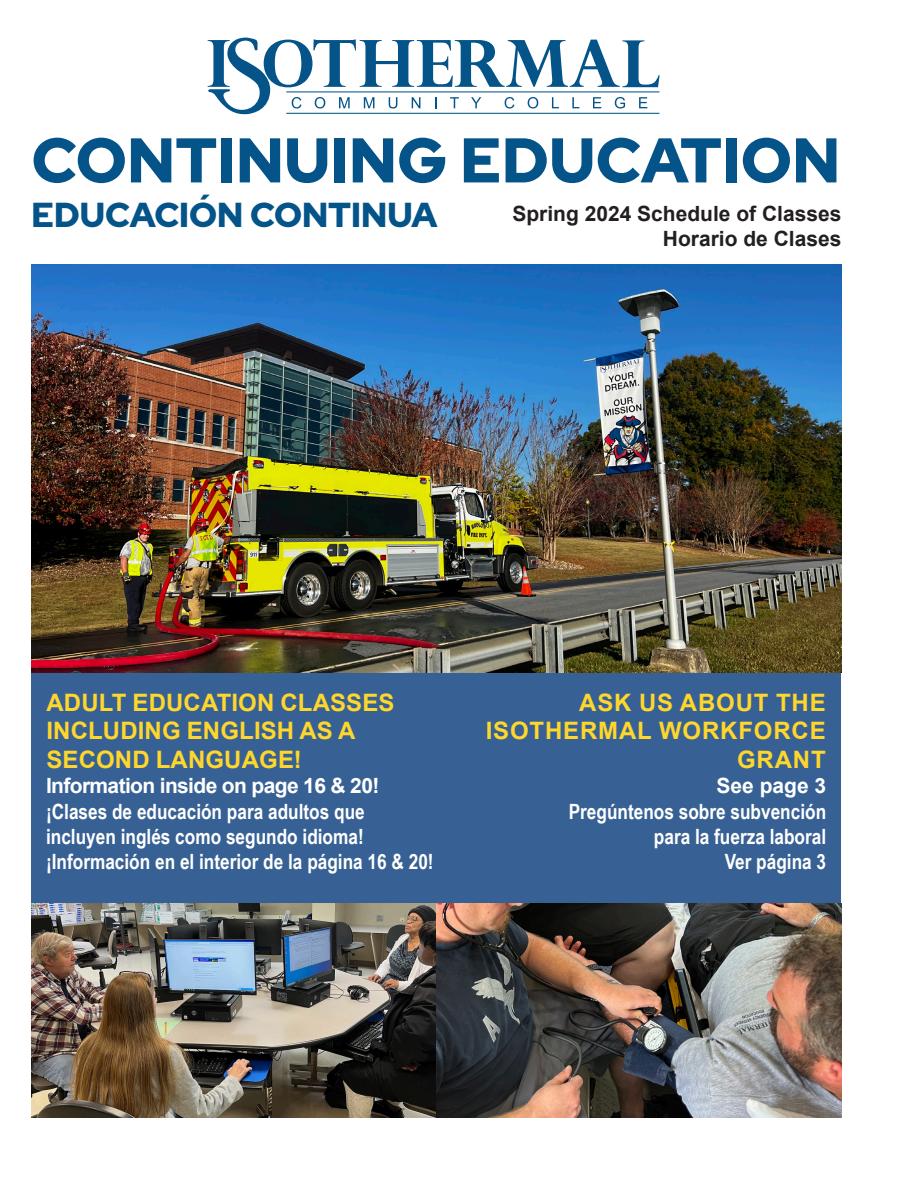
<style>
.page{position:relative;width:918px;height:1188px;background:#fff}
.page>*{position:absolute;margin:0;border:0;box-sizing:border-box;transform-origin:0 0}
.t1{font:900 63px "Red Hat Display";letter-spacing:.005em;color:#045389}
.t2{font:900 34.5px "Red Hat Display";color:#045389}
.t3{font:700 24px "Arial";letter-spacing:.005em;color:#ffd62c}
.t4{font:700 24px/28.8px "Arial";letter-spacing:.035em;color:#ffd62c;text-align:right}
.t5{font:700 21px "Arial Narrow";color:#fff}
.t6{font:700 21px "Arial";color:#231f20}
.t7{font:700 21px "Arial";letter-spacing:-.03em;color:#fff}
</style>
<div class="page">
<div style="left:32px;top:673px;width:810px;height:231px;background:#376194"></div>
<img style="left:32px;top:264px;width:810px;height:409px">
<svg style="left:207px;top:38px;width:453px;height:77px"></svg>
<img style="left:32px;top:904px;width:404px;height:214px">
<img style="left:436px;top:904px;width:406px;height:214px">
<p class="t1" style="left:32px;top:119px;width:810px">CONTINUING EDUCATION</p>
<p class="t2" style="left:32px;top:193px;width:408px">EDUCACIÓN CONTINUA</p>
<p class="t6" style="left:512px;top:199px;width:331px">Spring 2024 Schedule of Classes</p>
<p class="t6" style="left:663px;top:224px;width:180px">Horario de Clases</p>
<p class="t3" style="left:47px;top:685px;width:350px">ADULT EDUCATION CLASSES</p>
<p class="t3" style="left:47px;top:714px;width:310px">INCLUDING ENGLISH AS A</p>
<p class="t3" style="left:47px;top:743px;width:257px">SECOND LANGUAGE!</p>
<p class="t7" style="left:46px;top:771px;width:335px">Information inside on page 16 &amp; 20!</p>
<p class="t5" style="left:46px;top:795px;width:320px">¡Clases de educación para adultos que</p>
<p class="t5" style="left:46px;top:821px;width:319px">incluyen inglés como segundo idioma!</p>
<p class="t5" style="left:46px;top:846px;width:389px">¡Información en el interior de la página 16 &amp; 20!</p>
<p class="t4" style="left:579px;top:688px;width:248px">ASK US ABOUT THE</p>
<p class="t4" style="left:486px;top:717px;width:342px">ISOTHERMAL WORKFORCE<br>GRANT</p>
<p class="t7" style="left:716px;top:771px;width:111px">See page 3</p>
<p class="t5" style="left:569px;top:795px;width:259px">Pregúntenos sobre subvención</p>
<p class="t5" style="left:654px;top:821px;width:174px">para la fuerza laboral</p>
<p class="t5" style="left:725px;top:846px;width:103px">Ver página 3</p>
</div>
